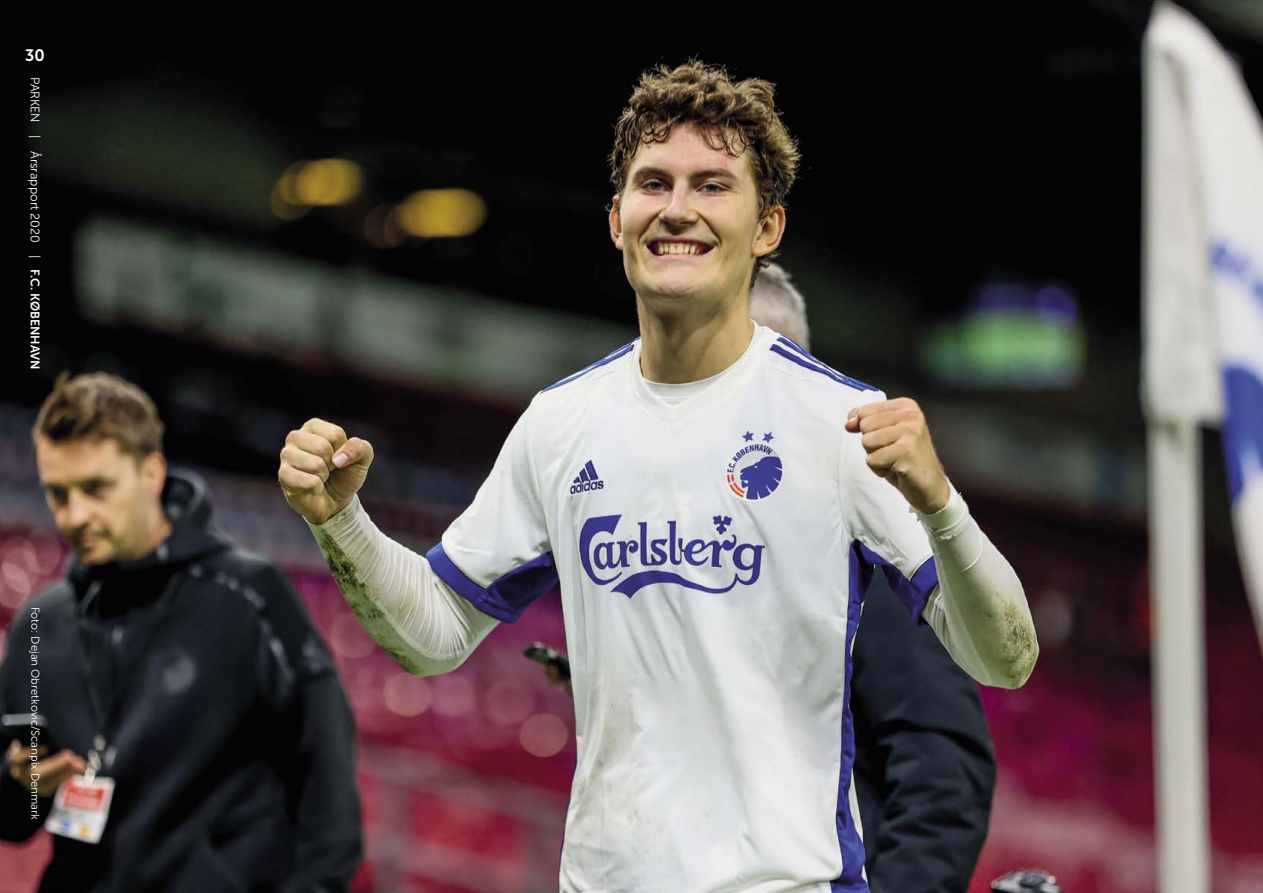
<style>
.page{position:relative;width:1263px;height:893px;background:#fff}
.page>*{position:absolute;margin:0;border:0;box-sizing:border-box;transform-origin:0 0}
.t1{font:16.5px "Museo Sans Rounded 700";color:#fff}
.t2{font:12.3px "Museo Sans 300";color:#fff}
.REGN_Indholdsfortegn{font:11.25px "Museo Sans 300";color:#fff}
.s1{font-family:"Museo Sans 700"}
</style>
<div class="page">
<img style="left:0;top:0;width:1263px;height:893px">
<h1 class="t1" style="left:25px;top:46px;width:21px">30</h1>
<p class="t2" style="left:42px;top:77px;width:295px;rotate:90deg">PARKEN | Årsrapport 2020 | <span class="s1">f.c. københavn</span></p>
<p class="REGN_Indholdsfortegn" style="left:41px;top:607px;width:215px;rotate:90deg">Foto: Dejan Obretkovic/Scanpix Denmark</p>
</div>
